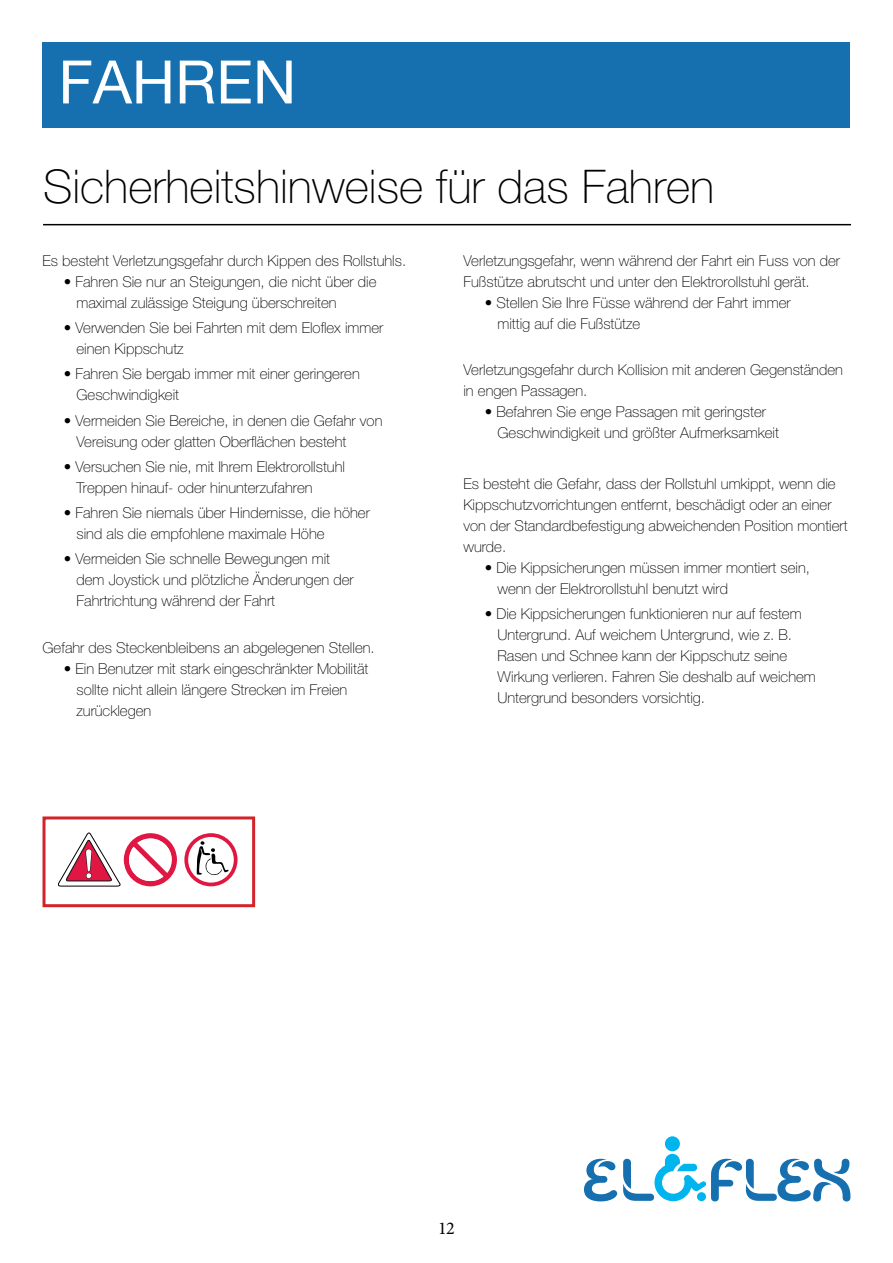
<style>
.page{position:relative;width:893px;height:1263px;background:#fff}
.page>*{position:absolute;margin:0;border:0;box-sizing:border-box;transform-origin:0 0}
.t1{font:60px "Helvetica Neue LT Pro";color:#fff}
.t2{font:100 46.5px "Helvetica Neue LT Pro";color:#000}
.t3{font:18px "Minion Pro";color:#000}
.t4{font:100 15px/21px "Helvetica Neue LT Pro";color:#000}
</style>
<div class="page">
<svg style="left:584px;top:1159px;width:33px;height:42px"></svg>
<div style="left:665px;top:1136px;width:15px;height:15px;background:#00b5ed;border-radius:50%"></div>
<svg style="left:623px;top:1154px;width:227px;height:47px"></svg>
<div style="left:43px;top:43px;width:807px;height:85px;background:#1670b0"></div>
<hr style="left:43px;top:224px;width:808px;height:1px;background:#000">
<div style="left:43px;top:816px;width:212px;height:91px;border:3px solid #d2232a"></div>
<svg style="left:58px;top:833px;width:119px;height:53px"></svg>
<svg style="left:184px;top:833px;width:54px;height:53px"></svg>
<h1 class="t1" style="left:58px;top:46px;width:239px">FAHREN</h1>
<h2 class="t2" style="left:43px;top:160px;width:673px">Sicherheitshinweise für das Fahren</h2>
<p class="t4" style="left:43px;top:250px;width:365px">Es besteht Verletzungsgefahr durch Kippen des Rollstuhls.</p>
<p class="t4" style="left:77px;top:271px;width:301px;text-indent:-13px">• Fahren Sie nur an Steigungen, die nicht über die maximal zulässige Steigung überschreiten</p>
<p class="t4" style="left:77px;top:317px;width:308px;text-indent:-13px">• Verwenden Sie bei Fahrten mit dem Eloflex immer einen Kippschutz</p>
<p class="t4" style="left:77px;top:363px;width:285px;text-indent:-13px">• Fahren Sie bergab immer mit einer geringeren<br>Geschwindigkeit</p>
<p class="t4" style="left:77px;top:410px;width:307px;text-indent:-13px">• Vermeiden Sie Bereiche, in denen die Gefahr von<br>Vereisung oder glatten Oberflächen besteht</p>
<p class="t4" style="left:77px;top:456px;width:270px;text-indent:-13px">• Versuchen Sie nie, mit Ihrem Elektrorollstuhl<br>Treppen hinauf- oder hinunterzufahren</p>
<p class="t4" style="left:77px;top:502px;width:295px;text-indent:-13px">• Fahren Sie niemals über Hindernisse, die höher sind als die empfohlene maximale Höhe</p>
<p class="t4" style="left:77px;top:548px;width:279px;text-indent:-13px">• Vermeiden Sie schnelle Bewegungen mit dem Joystick und plötzliche Änderungen der<br>Fahrtrichtung während der Fahrt</p>
<p class="t4" style="left:43px;top:637px;width:334px">Gefahr des Steckenbleibens an abgelegenen Stellen.</p>
<p class="t4" style="left:77px;top:658px;width:293px;text-indent:-13px">• Ein Benutzer mit stark eingeschränkter Mobilität sollte nicht allein längere Strecken im Freien zurücklegen</p>
<p class="t4" style="left:463px;top:250px;width:378px">Verletzungsgefahr, wenn während der Fahrt ein Fuss von der<br>Fußstütze abrutscht und unter den Elektrorollstuhl gerät.</p>
<p class="t4" style="left:497px;top:292px;width:295px;text-indent:-13px">• Stellen Sie Ihre Füsse während der Fahrt immer mittig auf die Fußstütze</p>
<p class="t4" style="left:463px;top:359px;width:381px">Verletzungsgefahr durch Kollision mit anderen Gegenständen in engen Passagen.</p>
<p class="t4" style="left:497px;top:401px;width:283px;text-indent:-13px">• Befahren Sie enge Passagen mit geringster<br>Geschwindigkeit und größter Aufmerksamkeit</p>
<p class="t4" style="left:463px;top:473px;width:386px">Es besteht die Gefahr, dass der Rollstuhl umkippt, wenn die Kippschutzvorrichtungen entfernt, beschädigt oder an einer von der Standardbefestigung abweichenden Position montiert wurde.</p>
<p class="t4" style="left:497px;top:557px;width:314px;text-indent:-13px">• Die Kippsicherungen müssen immer montiert sein, wenn der Elektrorollstuhl benutzt wird</p>
<p class="t4" style="left:497px;top:603px;width:320px;text-indent:-13px">• Die Kippsicherungen funktionieren nur auf festem Untergrund. Auf weichem Untergrund, wie z. B.<br>Rasen und Schnee kann der Kippschutz seine Wirkung verlieren. Fahren Sie deshalb auf weichem Untergrund besonders vorsichtig.</p>
<p class="t3" style="left:438px;top:1217px;width:18px">12</p>
</div>
